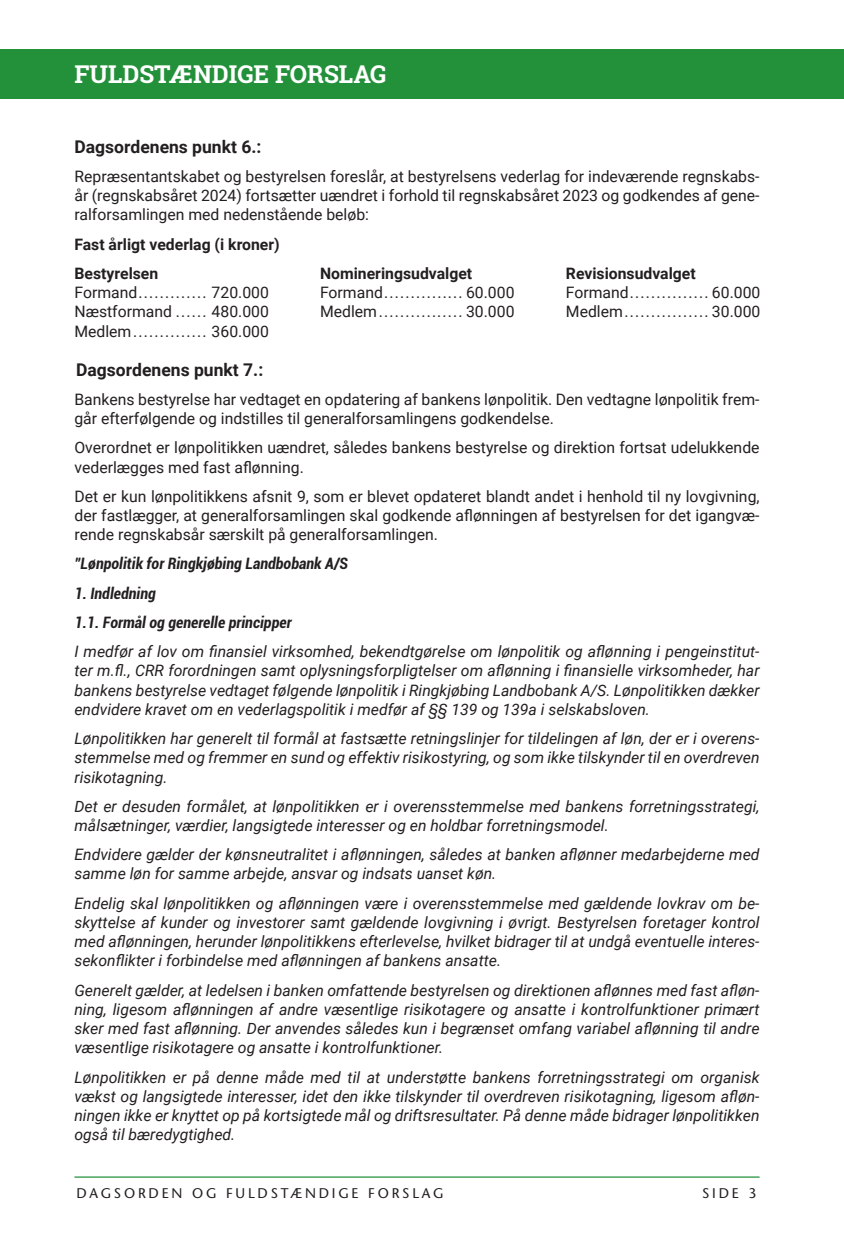
<style>
.page{position:relative;width:844px;height:1241px;background:#fff}
.page>*{position:absolute;margin:0;border:0;box-sizing:border-box;transform-origin:0 0}
.t1{font:700 24.5px "Roboto Slab";color:#fff}
.t2{font:700 17.5px "Roboto";color:#231f20}
.t3{font:italic 15.75px/19.2px "Roboto";color:#231f20;text-align:justify}
.t4{font:15.75px/19.2px "Roboto";color:#231f20}
.t5{font:italic 700 condensed 15.75px/29.2px "Roboto";color:#231f20}
.t6{font:700 15.75px/29.2px "Roboto";color:#231f20}
.t7{font:500 14px "Stone Sans Std";letter-spacing:.2em;color:#231f20}
</style>
<div class="page">
<hr style="left:74px;top:1176px;width:685px;height:1px;background:#23913a">
<div style="left:0;top:50px;width:843px;height:49px;background:#23913a"></div>
<h1 class="t1" style="left:74px;top:57px;width:313px">FULDSTÆNDIGE FORSLAG</h1>
<p class="t2" style="left:74px;top:134px;width:188px">Dagsordenens punkt 6.:</p>
<p class="t4" style="left:74px;top:166px;width:686px;text-align:justify">Repræsentantskabet og bestyrelsen foreslår, at bestyrelsens vederlag for indeværende regnskabs&shy;år (regnskabsåret 2024) fortsætter uændret i forhold til regnskabsåret 2023 og godkendes af gene&shy;ralforsamlingen med nedenstående beløb:</p>
<p class="t6" style="left:74px;top:229px;width:207px">Fast årligt vederlag (i kroner)<br>Bestyrelsen</p>
<p class="t4" style="left:74px;top:282px;width:196px;text-align:justify">Formand............. 720.000<br>Næstformand ...... 480.000<br>Medlem.............. 360.000</p>
<p class="t2" style="left:76px;top:357px;width:188px">Dagsordenens punkt 7.:</p>
<p class="t4" style="left:74px;top:389px;width:686px">Bankens bestyrelse har vedtaget en opdatering af bankens lønpolitik. Den vedtagne lønpolitik frem&shy;går efterfølgende og indstilles til generalforsamlingens godkendelse.</p>
<p class="t4" style="left:74px;top:437px;width:686px">Overordnet er lønpolitikken uændret, således bankens bestyrelse og direktion fortsat udelukkende vederlægges med fast aflønning.</p>
<p class="t4" style="left:74px;top:486px;width:686px;text-align:justify">Det er kun lønpolitikkens afsnit 9, som er blevet opdateret blandt andet i henhold til ny lovgivning, der fastlægger, at generalforsamlingen skal godkende aflønningen af bestyrelsen for det igangvæ&shy;rende regnskabsår særskilt på generalforsamlingen.</p>
<p class="t5" style="left:74px;top:548px;width:275px">”Lønpolitik for Ringkjøbing Landbobank A/S</p>
<p class="t5" style="left:74px;top:577px;width:218px">1. Indledning<br>1.1. Formål og generelle principper</p>
<p class="t3" style="left:74px;top:641px;width:686px">I medfør af lov om finansiel virksomhed, bekendtgørelse om lønpolitik og aflønning i pengeinstitut&shy;ter m.fl., CRR forordningen samt oplysningsforpligtelser om aflønning i finansielle virksomheder, har bankens bestyrelse vedtaget følgende lønpolitik i Ringkjøbing Landbobank A/S. Lønpolitikken dækker endvidere kravet om en vederlagspolitik i medfør af §§ 139 og 139a i selskabsloven.</p>
<p class="t3" style="left:74px;top:728px;width:686px">Lønpolitikken har generelt til formål at fastsætte retningslinjer for tildelingen af løn, der er i overens&shy;stemmelse med og fremmer en sund og effektiv risikostyring, og som ikke tilskynder til en overdreven risikotagning.</p>
<p class="t3" style="left:74px;top:795px;width:686px">Det er desuden formålet, at lønpolitikken er i overensstemmelse med bankens forretningsstrategi, målsætninger, værdier, langsigtede interesser og en holdbar forretningsmodel.</p>
<p class="t3" style="left:74px;top:844px;width:686px">Endvidere gælder der kønsneutralitet i aflønningen, således at banken aflønner medarbejderne med samme løn for samme arbejde, ansvar og indsats uanset køn.</p>
<p class="t3" style="left:74px;top:892px;width:686px">Endelig skal lønpolitikken og aflønningen være i overensstemmelse med gældende lovkrav om be&shy;skyttelse af kunder og investorer samt gældende lovgivning i øvrigt. Bestyrelsen foretager kontrol med aflønningen, herunder lønpolitikkens efterlevelse, hvilket bidrager til at undgå eventuelle interes&shy;sekonflikter i forbindelse med aflønningen af bankens ansatte.</p>
<p class="t3" style="left:74px;top:979px;width:686px">Generelt gælder, at ledelsen i banken omfattende bestyrelsen og direktionen aflønnes med fast afløn&shy;ning, ligesom aflønningen af andre væsentlige risikotagere og ansatte i kontrolfunktioner primært sker med fast aflønning. Der anvendes således kun i begrænset omfang variabel aflønning til andre væsentlige risikotagere og ansatte i kontrolfunktioner.</p>
<p class="t3" style="left:74px;top:1066px;width:686px">Lønpolitikken er på denne måde med til at understøtte bankens forretningsstrategi om organisk vækst og langsigtede interesser, idet den ikke tilskynder til overdreven risikotagning, ligesom afløn&shy;ningen ikke er knyttet op på kortsigtede mål og driftsresultater. På denne måde bidrager lønpolitikken også til bæredygtighed.</p>
<p class="t6" style="left:320px;top:258px;width:153px">Nomineringsudvalget</p>
<p class="t4" style="left:320px;top:282px;width:196px">Formand............... 60.000<br>Medlem................ 30.000</p>
<p class="t6" style="left:566px;top:258px;width:131px">Revisionsudvalget</p>
<p class="t4" style="left:565px;top:282px;width:196px">Formand............... 60.000<br>Medlem................ 30.000</p>
<p class="t7" style="left:76px;top:1184px;width:368px">DAGSORDEN OG FULDSTÆNDIGE FORSLAG</p>
<p class="t7" style="left:702px;top:1184px;width:56px">SIDE 3</p>
</div>
